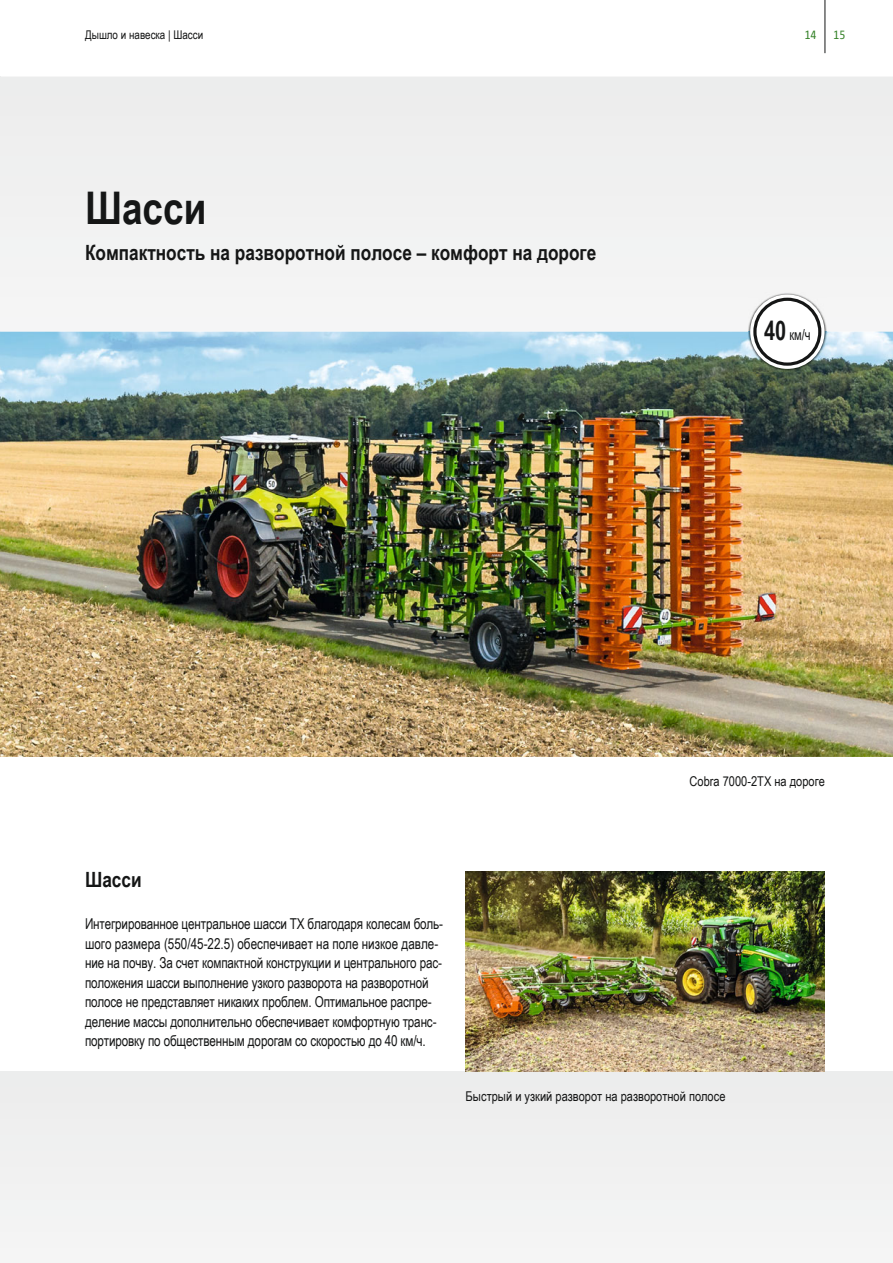
<style>
.page{position:relative;width:893px;height:1263px;background:#fff}
.page>*{position:absolute;margin:0;border:0;box-sizing:border-box;transform-origin:0 0}
.t1{font:700 45px "Arial Narrow";color:#151616}
.t2{font:700 21px "Arial Narrow";color:#151616}
.t3{font:15px/19.5px "Arial Narrow";letter-spacing:-.01em;color:#151616;scale:.95 1}
.t4{font:15px "Arial Narrow";letter-spacing:-.01em;color:#151616;scale:.9 1}
.t5{font:13.5px "Arial Narrow";color:#151616}
.t6{font:12px "Arial Narrow";color:#151616}
.t7{font:12px "Camingo Dos Pro S Cd";color:#38832b}
.s1{font-weight:700;font-size:27px}
</style>
<div class="page">
<div style="left:0;top:77px;width:893px;height:255px;background:#f1f1f1"></div>
<div style="left:0;top:1071px;width:893px;height:192px;background:#f0f0f0"></div>
<img style="left:0;top:332px;width:893px;height:425px">
<img style="left:466px;top:872px;width:359px;height:199px">
<img style="left:748px;top:293px;width:79px;height:78px">
<svg style="left:750px;top:294px;width:75px;height:75px"></svg>
<svg style="left:753px;top:298px;width:68px;height:68px"></svg>
<div style="left:756px;top:301px;width:62px;height:61px;background:#fff;border-radius:50%"></div>
<hr style="left:825px;top:0;width:1px;height:53px;background:#151616">
<p class="t6" style="left:85px;top:27px;width:120px">Дышло и навеска | Шасси</p>
<h1 class="t1" style="left:85px;top:182px;width:123px">Шасси</h1>
<h2 class="t2" style="left:85px;top:240px;width:513px">Компактность на разворотной полосе – комфорт на дороге</h2>
<p class="t7" style="left:805px;top:28px;width:13px">14</p>
<p class="t7" style="left:833px;top:28px;width:13px">15</p>
<p class="t4" style="left:764px;top:326px;width:53px"><span class="s1">40</span> км/ч</p>
<h2 class="t2" style="left:85px;top:867px;width:58px">Шасси</h2>
<p class="t3" style="left:85px;top:914px;width:378px">Интегрированное центральное шасси TX благодаря колесам боль&shy;шого размера (550/45-22.5) обеспечивает на поле низкое давле&shy;ние на почву. За счет компактной конструкции и центрального рас&shy;положения шасси выполнение узкого разворота на разворотной полосе не представляет никаких проблем. Оптимальное распре&shy;деление массы дополнительно обеспечивает комфортную транс&shy;портировку по общественным дорогам со скоростью до 40 км/ч.</p>
<p class="t5" style="left:689px;top:773px;width:137px">Cobra 7000-2TX на дороге</p>
<p class="t5" style="left:466px;top:1088px;width:261px">Быстрый и узкий разворот на разворотной полосе</p>
</div>
